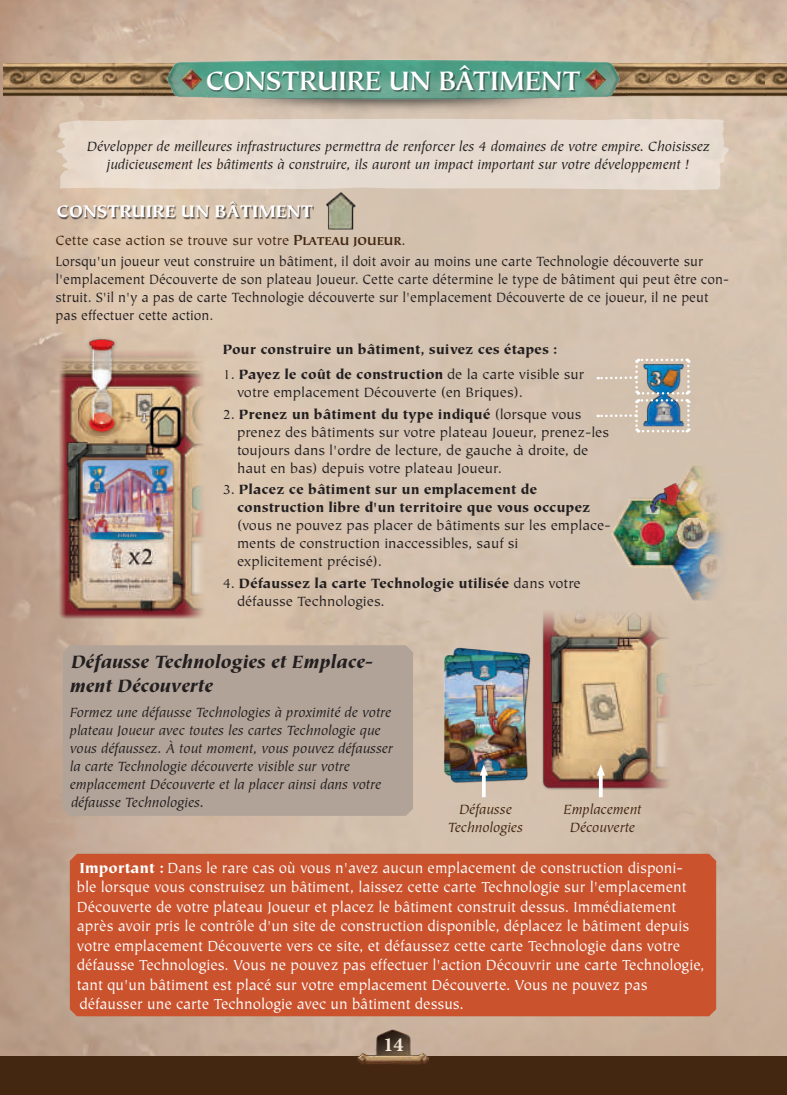
<style>
.page{position:relative;width:787px;height:1095px;background:#fff}
.page>*{position:absolute;margin:0;border:0;box-sizing:border-box;transform-origin:0 0}
.t1{font:700 27.5px "Tiepolo SCEF";letter-spacing:.02em;color:#fff}
.t2{font:italic 900 20px/24px "Tiepolo";color:#231f20}
.t3{font:700 20px "Minion Pro";color:#f6ead7}
.t4{font:900 18.75px "Tiepolo";color:#fff}
.t5{font:16.25px/19.5px "Tiepolo";color:#fff;scale:.95 1}
.t6{font:italic 15px/18px "Tiepolo";color:#231f20;text-align:center}
.t7{font:15px/18px "Tiepolo";color:#231f20}
.t8{font:15px/18px "Tiepolo";color:#231f20;scale:.95 1}
.t9{font:900 15px/18px "Tiepolo";color:#231f20}
.t10{font:italic 15px/18px "Tiepolo";color:#432711;text-align:center}
.s1{color:#432711}
.s2{font-family:"Tiepolo SCEF";font-weight:700;color:#432711}
.s3{font-weight:900}
.s4{font-weight:400}
</style>
<div class="page">
<img style="left:0;top:0;width:787px;height:1056px">
<div style="left:0;top:1056px;width:787px;height:39px;background:#432711"></div>
<img style="left:349px;top:1021px;width:89px;height:43px">
<img style="left:4px;top:63px;width:783px;height:48px">
<img style="left:162px;top:55px;width:462px;height:61px">
<img style="left:174px;top:63px;width:34px;height:34px">
<img style="left:577px;top:63px;width:34px;height:34px">
<img style="left:416px;top:605px;width:283px;height:194px">
<img style="left:610px;top:463px;width:134px;height:140px">
<hr style="left:599px;top:772px;width:3px;height:25px;background:#fff">
<svg style="left:596px;top:764px;width:9px;height:12px"></svg>
<hr style="left:482px;top:772px;width:3px;height:25px;background:#fff">
<svg style="left:480px;top:764px;width:8px;height:12px"></svg>
<div style="left:208px;top:66px;width:373px;height:27px;background:#231f20;opacity:.5"></div>
<div style="left:56px;top:119px;width:674px;height:71px;background:#e7dbcf"></div>
<div style="left:59px;top:202px;width:255px;height:18px;background:#231f20;opacity:.7"></div>
<div style="left:70px;top:854px;width:646px;height:162px;background:#ca532e"></div>
<div style="left:63px;top:645px;width:350px;height:171px;background:#b2a398"></div>
<img style="left:324px;top:191px;width:32px;height:39px">
<img style="left:597px;top:357px;width:94px;height:77px">
<img style="left:51px;top:335px;width:167px;height:298px">
<h1 class="t1" style="left:206px;top:65px;width:375px">CONSTRUIRE UN BÂTIMENT</h1>
<p class="t6" style="left:87px;top:138px;width:624px">Développer de meilleures infrastructures permettra de renforcer les 4 domaines de votre empire. Choisissez judicieusement les bâtiments à construire, ils auront un impact important sur votre développement !</p>
<p class="t4" style="left:57px;top:201px;width:257px">CONSTRUIRE UN BÂTIMENT</p>
<p class="t8" style="left:56px;top:230px;width:683px;line-height:21.5px"><span class="s1">Cette case action se trouve sur votre</span> <span class="s2">Plateau joueur</span><span class="s1">.<br></span>Lorsqu'un joueur veut construire un bâtiment, il doit avoir au moins une carte Technologie découverte sur</p>
<p class="t8" style="left:56px;top:271px;width:710px">l'emplacement Découverte de son plateau Joueur. Cette carte détermine le type de bâtiment qui peut être con&shy;struit. S'il n'y a pas de carte Technologie découverte sur l'emplacement Découverte de ce joueur, il ne peut pas effectuer cette action.</p>
<p class="t9" style="left:223px;top:341px;width:336px">Pour construire un bâtiment, suivez ces étapes :</p>
<p class="t7" style="left:237px;top:366px;width:349px;text-indent:-14px">1. <span class="s3">Payez le coût de construction</span> de la carte visible sur votre emplacement Découverte (en Briques).</p>
<p class="t7" style="left:237px;top:405px;width:373px;text-indent:-14px">2. <span class="s3">Prenez un bâtiment du type indiqué</span> (lorsque vous prenez des bâtiments sur votre plateau Joueur, prenez-les toujours dans l'ordre de lecture, de gauche à droite, de haut en bas) depuis votre plateau Joueur.</p>
<p class="t9" style="left:237px;top:481px;width:355px;text-indent:-14px"><span class="s4">3.</span> Placez ce bâtiment sur un emplacement de construction libre d'un territoire que vous occupez</p>
<p class="t7" style="left:237px;top:517px;width:375px">(vous ne pouvez pas placer de bâtiments sur les emplace&shy;ments de construction inaccessibles, sauf si<br>explicitement précisé).</p>
<p class="t9" style="left:237px;top:574px;width:345px;text-indent:-14px"><span class="s4">4.</span> Défaussez la carte Technologie utilisée <span class="s4">dans votre défausse Technologies.</span></p>
<p class="t2" style="left:70px;top:650px;width:305px">Défausse Technologies et Emplace&shy;ment Découverte</p>
<p class="t6" style="left:70px;top:704px;width:325px;text-align:left">Formez une défausse Technologies à proximité de votre plateau Joueur avec toutes les cartes Technologie que vous défaussez. À tout moment, vous pouvez défausser la carte Technologie découverte visible sur votre emplacement Découverte et la placer ainsi dans votre défausse Technologies.</p>
<p class="t10" style="left:448px;top:801px;width:77px">Défausse<br>Technologies</p>
<p class="t10" style="left:563px;top:801px;width:80px">Emplacement<br>Découverte</p>
<p class="t5" style="left:77px;top:858px;width:662px"><span class="s3">Important :</span> Dans le rare cas où vous n'avez aucun emplacement de construction disponi-<br>ble lorsque vous construisez un bâtiment, laissez cette carte Technologie sur l'emplacement Découverte de votre plateau Joueur et placez le bâtiment construit dessus. Immédiatement après avoir pris le contrôle d'un site de construction disponible, déplacez le bâtiment depuis votre emplacement Découverte vers ce site, et défaussez cette carte Technologie dans votre défausse Technologies. Vous ne pouvez pas effectuer l'action Découvrir une carte Technologie, tant qu'un bâtiment est placé sur votre emplacement Découverte. Vous ne pouvez pas défausser une carte Technologie avec un bâtiment dessus.</p>
<p class="t3" style="left:383px;top:1031px;width:21px">14</p>
</div>
